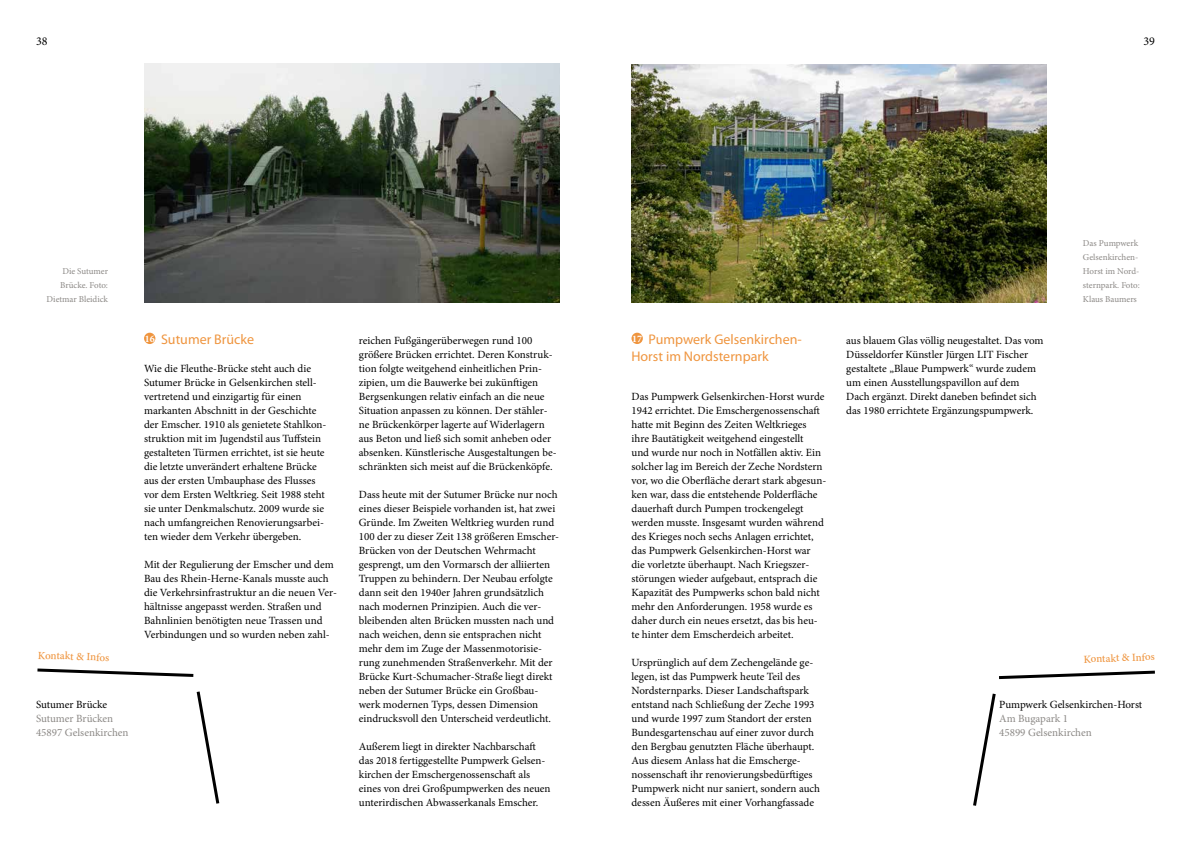
<style>
.page{position:relative;width:1191px;height:842px;background:#fff}
.page>*{position:absolute;margin:0;border:0;box-sizing:border-box;transform-origin:0 0}
.t1{font:14px/16.8px "Myriad Pro";color:#ef953f}
.t2{font:12px "Minion Pro";color:#000}
.t3{font:11px/14px "Minion Pro";color:#000}
.t4{font:11px/14px "Minion Pro";color:#8c8986}
.t5{font:500 11px "Minion Pro";color:#ef953f}
.t6{font:700 10px "Minion Pro";color:#fff}
.t7{font:9px/14px "Minion Pro";letter-spacing:-.005em;color:#8c8986;text-align:right}
</style>
<div class="page">
<svg style="left:196px;top:691px;width:24px;height:113px"></svg>
<svg style="left:37px;top:668px;width:157px;height:9px"></svg>
<img style="left:144px;top:63px;width:415px;height:239px">
<div style="left:144px;top:333px;width:11px;height:11px;background:#ef953f;border-radius:50%"></div>
<img style="left:631px;top:64px;width:416px;height:238px">
<svg style="left:999px;top:670px;width:156px;height:10px"></svg>
<svg style="left:973px;top:693px;width:23px;height:113px"></svg>
<div style="left:631px;top:333px;width:12px;height:11px;background:#ef953f;border-radius:50%"></div>
<p class="t2" style="left:36px;top:33px;width:13px">38</p>
<p class="t2" style="left:1143px;top:33px;width:13px">39</p>
<p class="t7" style="left:47px;top:264px;width:63px">Die Sutumer<br>Brücke. Foto:<br>Dietmar Bleidick</p>
<p class="t5" style="left:38px;top:648px;width:73px;rotate:2deg">Kontakt &amp; Infos</p>
<p class="t3" style="left:36px;top:698px;width:73px">Sutumer Brücke</p>
<p class="t4" style="left:36px;top:712px;width:94px">Sutumer Brücken<br>45897 Gelsenkirchen</p>
<p class="t1" style="left:161px;top:331px;width:94px">Sutumer Brücke</p>
<p class="t3" style="left:144px;top:362px;width:184px">Wie die Fleuthe-Brücke steht auch die Sutumer Brücke in Gelsenkirchen stell&shy;vertretend und einzigartig für einen markanten Abschnitt in der Geschichte der Emscher. 1910 als genietete Stahlkon&shy;struktion mit im Jugendstil aus Tuffstein gestalteten Türmen errichtet, ist sie heute die letzte unverändert erhaltene Brücke aus der ersten Umbauphase des Flusses vor dem Ersten Weltkrieg. Seit 1988 steht sie unter Denkmalschutz. 2009 wurde sie nach umfangreichen Renovierungsarbei&shy;ten wieder dem Verkehr übergeben.</p>
<p class="t3" style="left:144px;top:558px;width:194px">Mit der Regulierung der Emscher und dem Bau des Rhein-Herne-Kanals musste auch die Verkehrsinfrastruktur an die neuen Ver&shy;hältnisse angepasst werden. Straßen und Bahnlinien benötigten neue Trassen und Verbindungen und so wurden neben zahl-</p>
<p class="t6" style="left:145px;top:332px;width:11px">16</p>
<p class="t1" style="left:631px;top:331px;width:172px;text-indent:17px">Pumpwerk Gelsenkirchen-<br>Horst im Nordsternpark</p>
<p class="t3" style="left:631px;top:390px;width:196px">Das Pumpwerk Gelsenkirchen-Horst wurde 1942 errichtet. Die Emschergenossenschaft hatte mit Beginn des Zeiten Weltkrieges ihre Bautätigkeit weitgehend eingestellt<br>und wurde nur noch in Notfällen aktiv. Ein solcher lag im Bereich der Zeche Nordstern vor, wo die Oberfläche derart stark abgesun&shy;ken war, dass die entstehende Polderfläche dauerhaft durch Pumpen trockengelegt werden musste. Insgesamt wurden während des Krieges noch sechs Anlagen errichtet, das Pumpwerk Gelsenkirchen-Horst war die vorletzte überhaupt. Nach Kriegszer&shy;störungen wieder aufgebaut, entsprach die Kapazität des Pumpwerks schon bald nicht mehr den Anforderungen. 1958 wurde es daher durch ein neues ersetzt, das bis heu&shy;te hinter dem Emscherdeich arbeitet.</p>
<p class="t3" style="left:631px;top:656px;width:190px">Ursprünglich auf dem Zechengelände ge&shy;legen, ist das Pumpwerk heute Teil des Nordsternparks. Dieser Landschaftspark entstand nach Schließung der Zeche 1993 und wurde 1997 zum Standort der ersten Bundesgartenschau auf einer zuvor durch den Bergbau genutzten Fläche überhaupt.<br>Aus diesem Anlass hat die Emscherge&shy;nossenschaft ihr renovierungsbedürftiges Pumpwerk nicht nur saniert, sondern auch dessen Äußeres mit einer Vorhangfassade</p>
<p class="t6" style="left:632px;top:332px;width:11px">17</p>
<p class="t3" style="left:359px;top:334px;width:199px">reichen Fußgängerüberwegen rund 100 größere Brücken errichtet. Deren Konstruk&shy;tion folgte weitgehend einheitlichen Prin&shy;zipien, um die Bauwerke bei zukünftigen Bergsenkungen relativ einfach an die neue Situation anpassen zu können. Der stähler&shy;ne Brückenkörper lagerte auf Widerlagern aus Beton und ließ sich somit anheben oder absenken. Künstlerische Ausgestaltungen be&shy;schränkten sich meist auf die Brückenköpfe.</p>
<p class="t3" style="left:359px;top:488px;width:202px">Dass heute mit der Sutumer Brücke nur noch eines dieser Beispiele vorhanden ist, hat zwei Gründe. Im Zweiten Weltkrieg wurden rund 100 der zu dieser Zeit 138 größeren Emscher-Brücken von der Deutschen Wehrmacht gesprengt, um den Vormarsch der alliierten Truppen zu behindern. Der Neubau erfolgte dann seit den 1940er Jahren grundsätzlich nach modernen Prinzipien. Auch die ver&shy;bleibenden alten Brücken mussten nach und nach weichen, denn sie entsprachen nicht mehr dem im Zuge der Massenmotorisie&shy;rung zunehmenden Straßenverkehr. Mit der Brücke Kurt-Schumacher-Straße liegt direkt neben der Sutumer Brücke ein Großbau&shy;werk modernen Typs, dessen Dimension eindrucksvoll den Unterscheid verdeutlicht.</p>
<p class="t3" style="left:359px;top:740px;width:193px">Außerem liegt in direkter Nachbarschaft das 2018 fertiggestellte Pumpwerk Gelsen&shy;kirchen der Emschergenossenschaft als eines von drei Großpumpwerken des neuen unterirdischen Abwasserkanals Emscher.</p>
<p class="t3" style="left:846px;top:334px;width:199px">aus blauem Glas völlig neugestaltet. Das vom Düsseldorfer Künstler Jürgen LIT Fischer gestaltete „Blaue Pumpwerk“ wurde zudem um einen Ausstellungspavillon auf dem Dach ergänzt. Direkt daneben befindet sich das 1980 errichtete Ergänzungspumpwerk.</p>
<p class="t7" style="left:1083px;top:236px;width:58px;text-align:left">Das Pumpwerk<br>Gelsenkirchen-<br>Horst im Nord&shy;sternpark. Foto:<br>Klaus Baumers</p>
<p class="t5" style="left:1083px;top:652px;width:73px;rotate:-2deg">Kontakt &amp; Infos</p>
<p class="t3" style="left:999px;top:698px;width:145px">Pumpwerk Gelsenkirchen-Horst</p>
<p class="t4" style="left:999px;top:712px;width:94px">Am Bugapark 1<br>45899 Gelsenkirchen</p>
</div>
